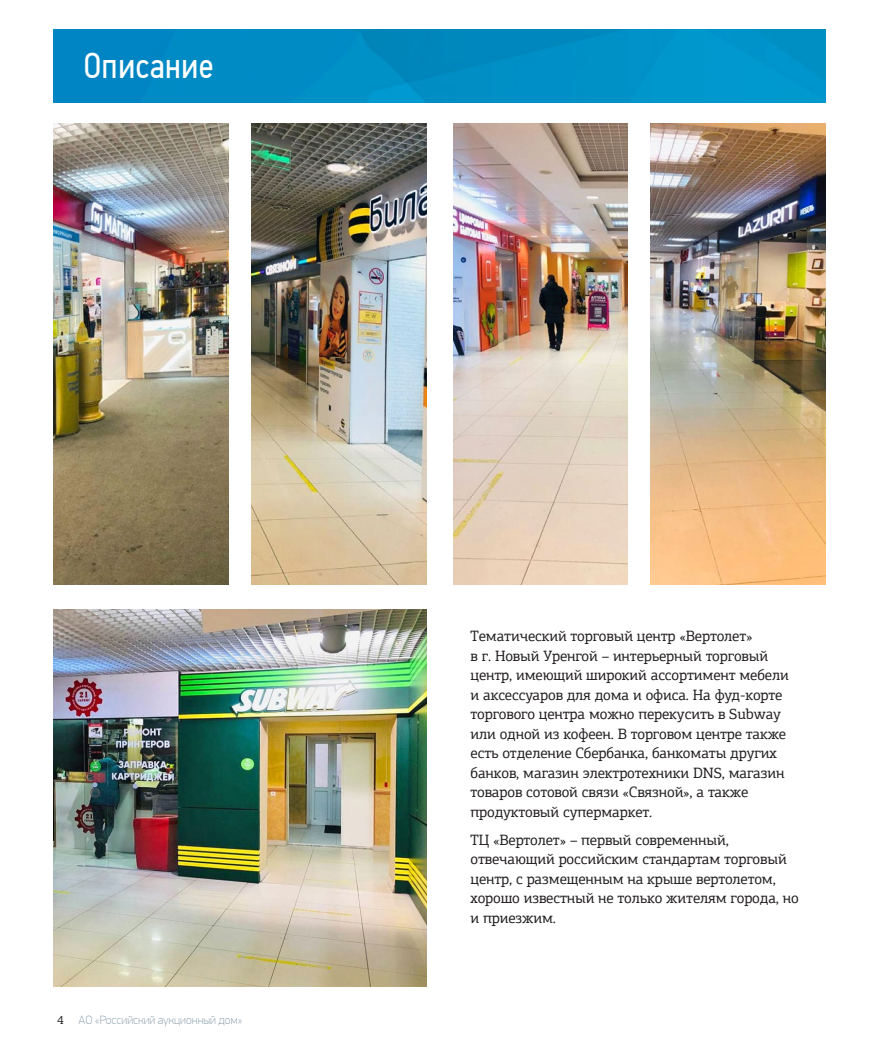
<style>
.page{position:relative;width:893px;height:1063px;background:#fff}
.page>*{position:absolute;margin:0;border:0;box-sizing:border-box;transform-origin:0 0}
.t1{font:36px "PF Din Text Cond Pro";letter-spacing:.01em;color:#fff}
.Sidebar_Right_Text{font:15px/19.5px "PF Agora Slab Pro";letter-spacing:-.01em;color:#231f20}
.t2{font:100 12px "PF Din Display Pro";color:#8ca1af}
.s1{font-family:"PF Agora Slab Pro";font-weight:400;color:#231f20}
</style>
<div class="page">
<img style="left:54px;top:30px;width:772px;height:72px">
<img style="left:54px;top:123px;width:175px;height:461px">
<img style="left:54px;top:610px;width:372px;height:376px">
<img style="left:453px;top:123px;width:175px;height:461px">
<img style="left:251px;top:123px;width:175px;height:461px">
<img style="left:651px;top:123px;width:174px;height:461px">
<p class="t1" style="left:84px;top:44px;width:131px">Описание</p>
<p class="t2" style="left:57px;top:1013px;width:187px"><span class="s1">4</span> АО «Российский аукционный дом»</p>
<p class="Sidebar_Right_Text" style="left:471px;top:626px;width:320px">Тематический торговый центр «Вертолет»<br>в г. Новый Уренгой – интерьерный торговый центр, имеющий широкий ассортимент мебели и аксессуаров для дома и офиса. На фуд-корте торгового центра можно перекусить в Subway или одной из кофеен. В торговом центре также есть отделение Сбербанка, банкоматы других банков, магазин электротехники DNS, магазин товаров сотовой связи «Связной», а также продуктовый супермаркет.</p>
<p class="Sidebar_Right_Text" style="left:471px;top:830px;width:330px">ТЦ «Вертолет» – первый современный, отвечающий российским стандартам торговый центр, с размещенным на крыше вертолетом, хорошо известный не только жителям города, но и приезжим.</p>
</div>
